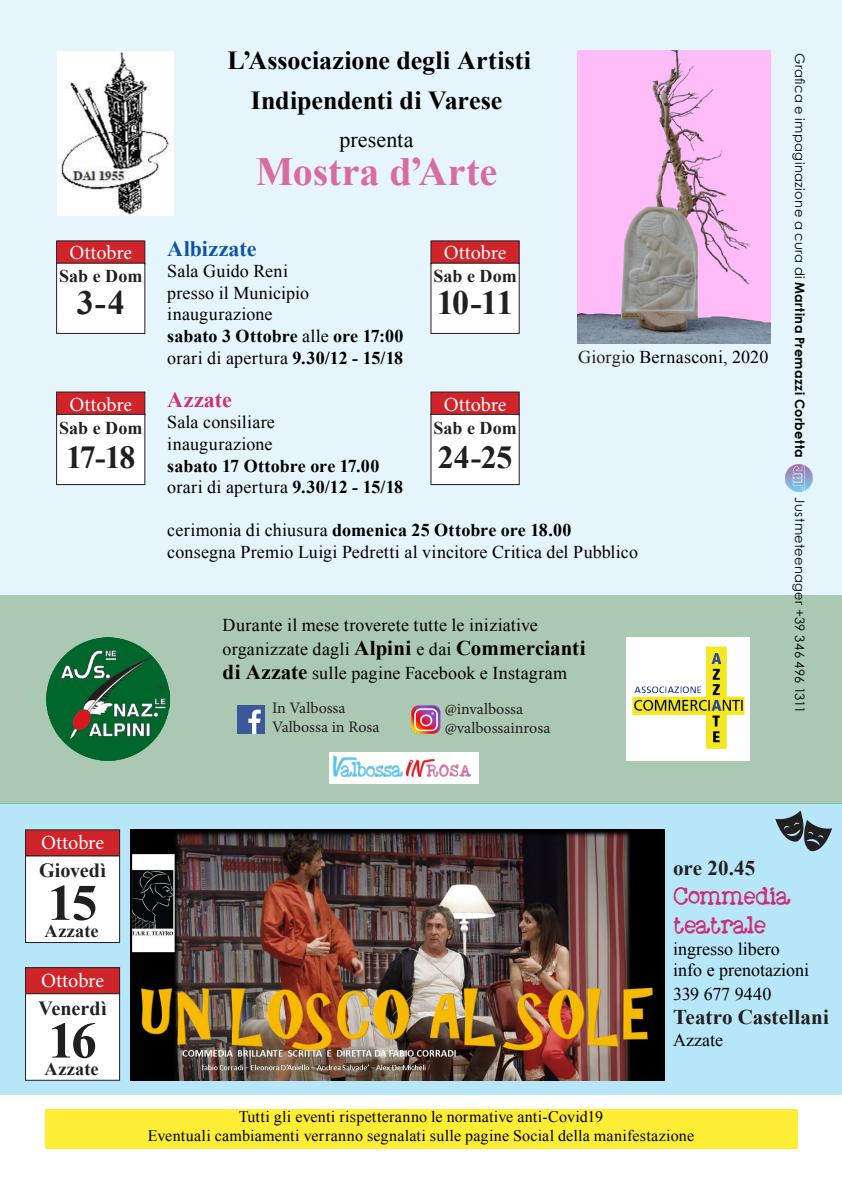
<style>
.page{position:relative;width:842px;height:1191px;background:#fff}
.page>*{position:absolute;margin:0;border:0;box-sizing:border-box;transform-origin:0 0}
.t1{font:700 51.2px "Times New Roman";color:#231f20}
.Times_new_roman{font:700 40px "Times New Roman";color:#d86ba2}
.t2{font:700 34px "Times New Roman";color:#231f20}
.t3{font:700 32px "Times New Roman";letter-spacing:-.025em;color:#231f20}
.Times_new_roman-2{font:700 26px/40px "Times New Roman";color:#000;text-align:center}
.t4{font:24px/28.8px "Moose";color:#cd2e78}
.Times_new_roman-3{font:700 22px "Times New Roman";letter-spacing:.005em;color:#0a55a5}
.Times_new_roman-4{font:22px "Times New Roman";color:#000}
.Times_new_roman-5{font:700 22px "Times New Roman";letter-spacing:.005em;color:#cd2e78}
.t5{font:700 21px "Times New Roman";letter-spacing:.005em;color:#231f20}
.t6{font:20px "Minion Pro";letter-spacing:-.01em;color:#fff}
.t7{font:700 20px "Times New Roman";color:#231f20}
.t8{font:700 18.2px "Times New Roman";letter-spacing:.01em;color:#231f20}
.Testo_base{font:18px/24px "Times New Roman";letter-spacing:.005em;color:#000}
.Times_new_roman-6{font:18px "Times New Roman";letter-spacing:.01em;color:#000}
.Times_new_roman-7{font:700 18px "Times New Roman";letter-spacing:.005em;color:#000}
.t9{font:700 18px "Times New Roman";letter-spacing:.005em;color:#231f20}
.Testo_base-2{font:16px "Times New Roman";letter-spacing:.015em;color:#000}
.t10{font:16px "Minion Pro";color:#231f20}
.t11{font:13px "Century Gothic";letter-spacing:.03em;color:#000}
.s1{font-weight:400}
.s2{font-weight:700}
.s3{color:#231f20}
.s4{font-weight:700;font-size:21px}
</style>
<div class="page">
<div style="left:0;top:803px;width:842px;height:292px;background:#b6e6f7"></div>
<div style="left:25px;top:967px;width:95px;height:26px;background:#d1232a;border:1px solid #231f20"></div>
<div style="left:25px;top:993px;width:95px;height:87px;background:#fff;border:1px solid #231f20"></div>
<div style="left:25px;top:829px;width:95px;height:27px;background:#d1232a;border:1px solid #231f20"></div>
<div style="left:25px;top:856px;width:95px;height:86px;background:#fff;border:1px solid #231f20"></div>
<div style="left:0;top:595px;width:842px;height:208px;background:#abc8b2"></div>
<div style="left:0;top:0;width:842px;height:594px;background:#e5f5fb"></div>
<img style="left:577px;top:51px;width:194px;height:292px">
<img style="left:58px;top:51px;width:116px;height:165px">
<img style="left:47px;top:637px;width:122px;height:123px">
<div style="left:330px;top:752px;width:149px;height:31px;background:#fff"></div>
<img style="left:334px;top:755px;width:137px;height:21px">
<img style="left:626px;top:638px;width:123px;height:122px">
<img style="left:237px;top:705px;width:28px;height:28px">
<img style="left:412px;top:705px;width:28px;height:28px">
<div style="left:45px;top:1108px;width:752px;height:40px;background:#fded35"></div>
<div style="left:56px;top:392px;width:89px;height:23px;background:#d1232a"></div>
<div style="left:56px;top:414px;width:89px;height:71px;background:#fff;border:1px solid #231f20"></div>
<div style="left:431px;top:392px;width:88px;height:23px;background:#d1232a"></div>
<div style="left:431px;top:414px;width:88px;height:71px;background:#fff;border:1px solid #231f20"></div>
<div style="left:56px;top:241px;width:89px;height:23px;background:#d1232a"></div>
<div style="left:56px;top:263px;width:89px;height:70px;background:#fff;border:1px solid #231f20"></div>
<div style="left:431px;top:241px;width:88px;height:23px;background:#d1232a"></div>
<div style="left:431px;top:263px;width:88px;height:70px;background:#fff"></div>
<img style="left:131px;top:829px;width:534px;height:251px">
<img style="left:785px;top:465px;width:27px;height:27px">
<svg style="left:775px;top:810px;width:57px;height:41px"></svg>
<p class="t6" style="left:69px;top:239px;width:64px">Ottobre</p>
<p class="t2" style="left:77px;top:279px;width:50px">3-4</p>
<p class="t9" style="left:59px;top:264px;width:85px">Sab e Dom</p>
<p class="t6" style="left:69px;top:391px;width:64px">Ottobre</p>
<p class="t9" style="left:59px;top:415px;width:85px">Sab e Dom</p>
<p class="t3" style="left:66px;top:435px;width:71px">17-18</p>
<p class="Times_new_roman-2" style="left:228px;top:39px;width:305px">L’Associazione degli Artisti<br>Indipendenti di Varese</p>
<p class="Times_new_roman-4" style="left:340px;top:124px;width:75px">presenta</p>
<p class="Times_new_roman" style="left:256px;top:144px;width:243px">Mostra d’Arte</p>
<p class="Times_new_roman-3" style="left:167px;top:233px;width:91px">Albizzate</p>
<p class="Times_new_roman-6" style="left:167px;top:259px;width:122px">Sala Guido Reni</p>
<p class="Times_new_roman-6" style="left:167px;top:281px;width:143px">presso il Municipio</p>
<p class="Times_new_roman-6" style="left:167px;top:302px;width:107px">inaugurazione</p>
<p class="Times_new_roman-7" style="left:167px;top:323px;width:238px">sabato 3 Ottobre <span class="s1">alle</span> ore 17:00</p>
<p class="Times_new_roman-6" style="left:167px;top:345px;width:237px">orari di apertura <span class="s2">9.30/12 - 15/18</span></p>
<p class="t6" style="left:444px;top:239px;width:64px">Ottobre</p>
<p class="t2" style="left:437px;top:279px;width:78px">10-11</p>
<p class="t9" style="left:433px;top:263px;width:85px">Sab e Dom</p>
<p class="Testo_base" style="left:578px;top:344px;width:192px"><span class="s3">Giorgi</span>o Bernasconi, 2020</p>
<p class="Times_new_roman-5" style="left:167px;top:384px;width:66px">Azzate</p>
<p class="Times_new_roman-6" style="left:167px;top:410px;width:109px">Sala consiliare</p>
<p class="Times_new_roman-6" style="left:167px;top:432px;width:107px">inaugurazione</p>
<p class="Times_new_roman-7" style="left:167px;top:453px;width:214px">sabato 17 Ottobre ore 17.00</p>
<p class="Times_new_roman-6" style="left:167px;top:475px;width:237px">orari di apertura <span class="s2">9.30/12 - 15/18</span></p>
<p class="Times_new_roman-7" style="left:167px;top:518px;width:406px"><span class="s1">cerimonia di chiusura</span> domenica 25 Ottobre ore 18.00</p>
<p class="Times_new_roman-6" style="left:167px;top:540px;width:472px">consegna Premio Luigi Pedretti al vincitore Critica del Pubblico</p>
<p class="t6" style="left:444px;top:391px;width:64px">Ottobre</p>
<p class="t9" style="left:433px;top:415px;width:85px">Sab e Dom</p>
<p class="t3" style="left:438px;top:435px;width:76px">24-25</p>
<p class="Testo_base" style="left:223px;top:612px;width:365px">Durante il mese troverete tutte le iniziative organizzate dagli <span class="s4">Alpini</span> e dai <span class="s4">Commercianti</span></p>
<p class="Testo_base" style="left:223px;top:660px;width:346px"><span class="s4">di Azzate</span> sulle pagine Facebook e Instagram</p>
<p class="t10" style="left:272px;top:697px;width:75px">In Valbossa</p>
<p class="t10" style="left:272px;top:716px;width:109px">Valbossa in Rosa</p>
<p class="t10" style="left:445px;top:698px;width:80px">@invalbossa</p>
<p class="t10" style="left:445px;top:717px;width:107px">@valbossainrosa</p>
<p class="t11" style="left:809px;top:53px;width:406px;rotate:90deg">Grafica e impaginazione a cura di <span class="s2">Martina Premazzi Corbetta</span></p>
<p class="t11" style="left:809px;top:497px;width:218px;rotate:90deg">Justmeteenager +39 346 496 1311</p>
<p class="t6" style="left:41px;top:829px;width:64px">Ottobre</p>
<p class="t7" style="left:39px;top:856px;width:69px">Giovedì</p>
<p class="t1" style="left:48px;top:867px;width:51px">15</p>
<p class="t8" style="left:45px;top:918px;width:56px">Azzate</p>
<p class="t6" style="left:41px;top:967px;width:64px">Ottobre</p>
<p class="t7" style="left:39px;top:994px;width:70px">Venerdì</p>
<p class="t1" style="left:48px;top:1005px;width:50px">16</p>
<p class="t8" style="left:45px;top:1056px;width:56px">Azzate</p>
<p class="t5" style="left:673px;top:854px;width:83px">ore 20.45</p>
<p class="t4" style="left:673px;top:883px;width:118px">Commedia teatrale</p>
<p class="Testo_base" style="left:673px;top:936px;width:108px">ingresso libero</p>
<p class="Testo_base" style="left:673px;top:958px;width:137px">info e prenotazioni<br>339 677 9440</p>
<p class="t5" style="left:673px;top:1002px;width:157px">Teatro Castellani</p>
<p class="Testo_base" style="left:673px;top:1027px;width:51px">Azzate</p>
<p class="Testo_base-2" style="left:239px;top:1105px;width:366px">Tutti gli eventi rispetteranno le normative anti-Covid19</p>
<p class="Testo_base-2" style="left:148px;top:1124px;width:548px">Eventuali cambiamenti verranno segnalati sulle pagine Social della manifestazione</p>
</div>
